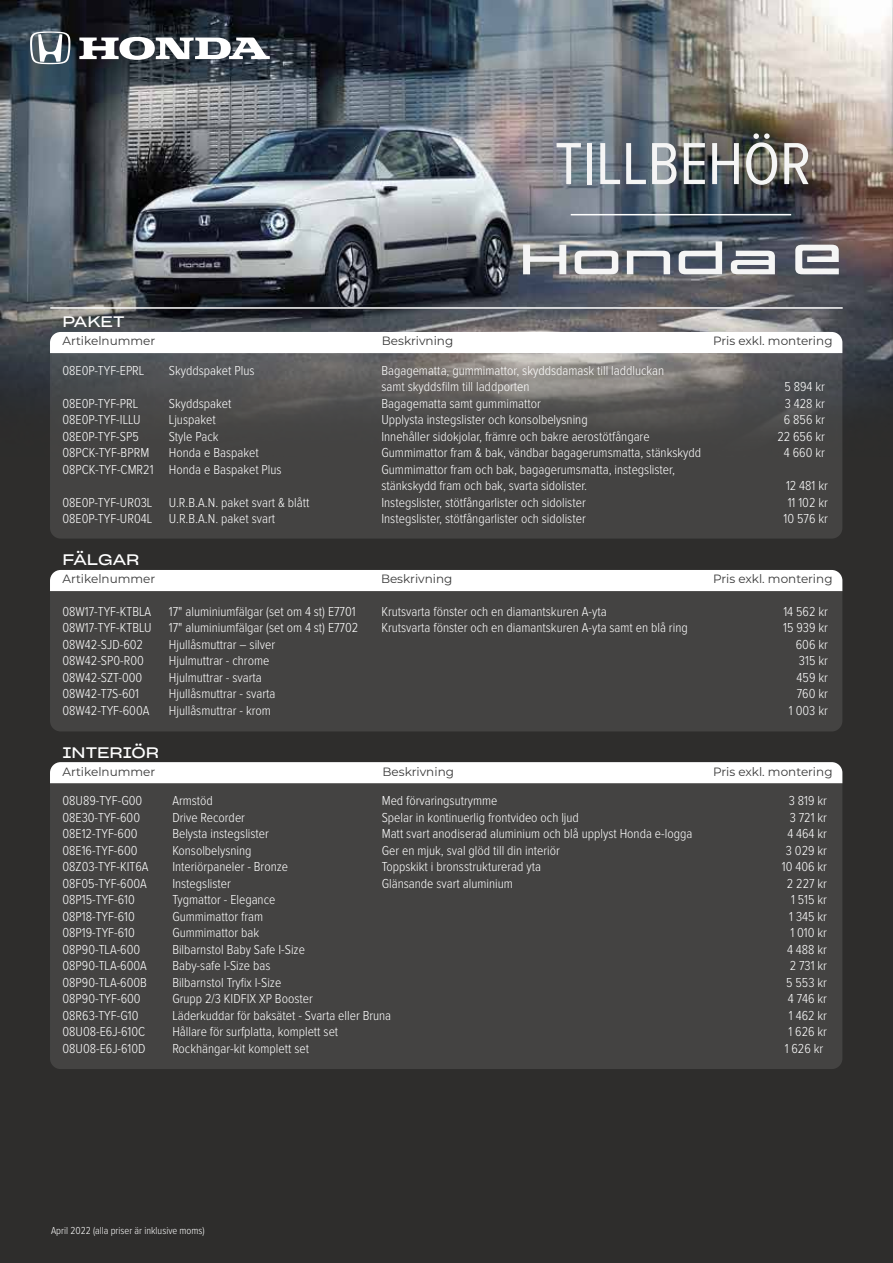
<style>
.page{position:relative;width:893px;height:1263px;background:#fff}
.page>*{position:absolute;margin:0;border:0;box-sizing:border-box;transform-origin:0 0}
.t1{font:61.5px "Proxima Nova Cond";color:#f5f5f5}
.t2{font:15px "Sharp Grotesk Book 25";color:#fff}
.t3{font:300 13.5px/16.5px "Proxima Nova Cond";color:#fff}
.t4{font:12px "Montserrat";color:#383838}
.t5{font:300 10.5px "Proxima Nova Cond";color:#fff}
</style>
<div class="page">
<img style="left:0;top:0;width:893px;height:1263px">
<svg style="left:50px;top:353px;width:792px;height:186px;background:#4e4d4c"></svg>
<svg style="left:523px;top:245px;width:43px;height:29px"></svg>
<svg style="left:575px;top:251px;width:43px;height:23px"></svg>
<svg style="left:627px;top:251px;width:43px;height:23px"></svg>
<svg style="left:679px;top:241px;width:43px;height:33px"></svg>
<svg style="left:731px;top:251px;width:44px;height:23px"></svg>
<svg style="left:795px;top:245px;width:44px;height:29px"></svg>
<hr style="left:571px;top:214px;width:220px;height:1px;background:#fff">
<hr style="left:50px;top:307px;width:793px;height:2px;background:#fff">
<svg style="left:50px;top:332px;width:792px;height:21px"></svg>
<svg style="left:50px;top:570px;width:792px;height:21px"></svg>
<svg style="left:50px;top:762px;width:792px;height:21px"></svg>
<div style="left:50px;top:591px;width:792px;height:140px;background:#444342"></div>
<div style="left:50px;top:783px;width:792px;height:286px;background:#444342"></div>
<svg style="left:79px;top:37px;width:191px;height:23px"></svg>
<svg style="left:30px;top:31px;width:40px;height:33px"></svg>
<p class="t2" style="left:62px;top:309px;width:64px">PAKET</p>
<h1 class="t1" style="left:555px;top:118px;width:258px">TILLBEHÖR</h1>
<p class="t4" style="left:62px;top:333px;width:94px">Artikelnummer</p>
<p class="t4" style="left:382px;top:333px;width:73px">Beskrivning</p>
<p class="t4" style="left:713px;top:333px;width:121px">Pris exkl. montering</p>
<p class="t3" style="left:62px;top:363px;width:83px">08E0P-TYF-EPRL</p>
<p class="t3" style="left:169px;top:363px;width:87px">Skyddspaket Plus</p>
<p class="t3" style="left:381px;top:363px;width:284px">Bagagematta, gummimattor, skyddsdamask till laddluckan samt skyddsfilm till laddporten</p>
<p class="t3" style="left:784px;top:379px;width:42px">5 894 kr</p>
<p class="t3" style="left:62px;top:396px;width:77px">08E0P-TYF-PRL</p>
<p class="t3" style="left:169px;top:396px;width:64px">Skyddspaket</p>
<p class="t3" style="left:381px;top:396px;width:161px">Bagagematta samt gummimattor</p>
<p class="t3" style="left:785px;top:396px;width:42px">3 428 kr</p>
<p class="t3" style="left:62px;top:412px;width:80px">08E0P-TYF-ILLU</p>
<p class="t3" style="left:169px;top:412px;width:48px">Ljuspaket</p>
<p class="t3" style="left:381px;top:412px;width:208px">Upplysta instegslister och konsolbelysning</p>
<p class="t3" style="left:784px;top:412px;width:43px">6 856 kr</p>
<p class="t3" style="left:62px;top:429px;width:78px">08E0P-TYF-SP5</p>
<p class="t3" style="left:169px;top:429px;width:51px">Style Pack</p>
<p class="t3" style="left:381px;top:429px;width:270px">Innehåller sidokjolar, främre och bakre aerostötfångare</p>
<p class="t3" style="left:777px;top:429px;width:49px">22 656 kr</p>
<p class="t3" style="left:62px;top:445px;width:88px">08PCK-TYF-BPRM</p>
<p class="t3" style="left:169px;top:445px;width:91px">Honda e Baspaket</p>
<p class="t3" style="left:381px;top:445px;width:321px">Gummimattor fram &amp; bak, vändbar bagagerumsmatta, stänkskydd</p>
<p class="t3" style="left:784px;top:445px;width:42px">4 660 kr</p>
<p class="t3" style="left:62px;top:462px;width:221px">08PCK-TYF-CMR21 Honda e Baspaket Plus</p>
<p class="t3" style="left:381px;top:462px;width:295px">Gummimattor fram och bak, bagagerumsmatta, instegslister, stänkskydd fram och bak, svarta sidolister.</p>
<p class="t3" style="left:786px;top:478px;width:43px">12 481 kr</p>
<p class="t3" style="left:62px;top:495px;width:248px">08E0P-TYF-UR03L U.R.B.A.N. paket svart &amp; blått</p>
<p class="t3" style="left:381px;top:495px;width:206px">Instegslister, stötfångarlister och sidolister</p>
<p class="t3" style="left:788px;top:495px;width:42px">11 102 kr</p>
<p class="t3" style="left:62px;top:511px;width:214px">08E0P-TYF-UR04L U.R.B.A.N. paket svart</p>
<p class="t3" style="left:381px;top:511px;width:206px">Instegslister, stötfångarlister och sidolister</p>
<p class="t3" style="left:783px;top:511px;width:46px">10 576 kr</p>
<p class="t2" style="left:62px;top:547px;width:79px">FÄLGAR</p>
<p class="t4" style="left:62px;top:571px;width:94px">Artikelnummer</p>
<p class="t4" style="left:381px;top:571px;width:73px">Beskrivning</p>
<p class="t4" style="left:713px;top:571px;width:121px">Pris exkl. montering</p>
<p class="t3" style="left:62px;top:604px;width:90px">08W17-TYF-KTBLA</p>
<p class="t3" style="left:169px;top:604px;width:188px">17" aluminiumfälgar (set om 4 st) E7701</p>
<p class="t3" style="left:381px;top:604px;width:227px">Krutsvarta fönster och en diamantskuren A-yta</p>
<p class="t3" style="left:783px;top:604px;width:46px">14 562 kr</p>
<p class="t3" style="left:62px;top:620px;width:91px">08W17-TYF-KTBLU</p>
<p class="t3" style="left:169px;top:620px;width:191px">17" aluminiumfälgar (set om 4 st) E7702</p>
<p class="t3" style="left:381px;top:620px;width:308px">Krutsvarta fönster och en diamantskuren A-yta samt en blå ring</p>
<p class="t3" style="left:783px;top:620px;width:46px">15 939 kr</p>
<p class="t3" style="left:62px;top:637px;width:82px">08W42-SJD-602</p>
<p class="t3" style="left:169px;top:637px;width:108px">Hjullåsmuttrar – silver</p>
<p class="t3" style="left:796px;top:637px;width:34px">606 kr</p>
<p class="t3" style="left:62px;top:653px;width:83px">08W42-SP0-R00</p>
<p class="t3" style="left:169px;top:653px;width:102px">Hjulmuttrar - chrome</p>
<p class="t3" style="left:799px;top:653px;width:30px">315 kr</p>
<p class="t3" style="left:62px;top:670px;width:81px">08W42-SZT-000</p>
<p class="t3" style="left:169px;top:670px;width:94px">Hjulmuttrar - svarta</p>
<p class="t3" style="left:797px;top:670px;width:33px">459 kr</p>
<p class="t3" style="left:62px;top:686px;width:78px">08W42-T7S-601</p>
<p class="t3" style="left:169px;top:686px;width:108px">Hjullåsmuttrar - svarta</p>
<p class="t3" style="left:797px;top:686px;width:33px">760 kr</p>
<p class="t3" style="left:62px;top:703px;width:89px">08W42-TYF-600A</p>
<p class="t3" style="left:169px;top:703px;width:104px">Hjullåsmuttrar - krom</p>
<p class="t3" style="left:789px;top:703px;width:40px">1 003 kr</p>
<p class="t2" style="left:62px;top:739px;width:98px">INTERIÖR</p>
<p class="t4" style="left:62px;top:763px;width:94px">Artikelnummer</p>
<p class="t4" style="left:383px;top:763px;width:73px">Beskrivning</p>
<p class="t4" style="left:713px;top:763px;width:121px">Pris exkl. montering</p>
<p class="t3" style="left:62px;top:793px;width:81px">08U89-TYF-G00</p>
<p class="t3" style="left:172px;top:793px;width:42px">Armstöd</p>
<p class="t3" style="left:382px;top:793px;width:117px">Med förvaringsutrymme</p>
<p class="t3" style="left:789px;top:793px;width:40px">3 819 kr</p>
<p class="t3" style="left:62px;top:809px;width:79px">08E30-TYF-600</p>
<p class="t3" style="left:172px;top:809px;width:74px">Drive Recorder</p>
<p class="t3" style="left:382px;top:809px;width:199px">Spelar in kontinuerlig frontvideo och ljud</p>
<p class="t3" style="left:790px;top:809px;width:39px">3 721 kr</p>
<p class="t3" style="left:62px;top:826px;width:77px">08E12-TYF-600</p>
<p class="t3" style="left:172px;top:826px;width:98px">Belysta instegslister</p>
<p class="t3" style="left:382px;top:826px;width:312px">Matt svart anodiserad aluminium och blå upplyst Honda e-logga</p>
<p class="t3" style="left:787px;top:826px;width:41px">4 464 kr</p>
<p class="t3" style="left:62px;top:842px;width:77px">08E16-TYF-600</p>
<p class="t3" style="left:172px;top:842px;width:81px">Konsolbelysning</p>
<p class="t3" style="left:382px;top:842px;width:180px">Ger en mjuk, sval glöd till din interiör</p>
<p class="t3" style="left:786px;top:842px;width:43px">3 029 kr</p>
<p class="t3" style="left:62px;top:859px;width:88px">08Z03-TYF-KIT6A</p>
<p class="t3" style="left:172px;top:859px;width:117px">Interiörpaneler - Bronze</p>
<p class="t3" style="left:382px;top:859px;width:161px">Toppskikt i bronsstrukturerad yta</p>
<p class="t3" style="left:782px;top:859px;width:47px">10 406 kr</p>
<p class="t3" style="left:62px;top:875px;width:86px">08F05-TYF-600A</p>
<p class="t3" style="left:172px;top:875px;width:60px">Instegslister</p>
<p class="t3" style="left:382px;top:875px;width:133px">Glänsande svart aluminium</p>
<p class="t3" style="left:787px;top:875px;width:42px">2 227 kr</p>
<p class="t3" style="left:62px;top:892px;width:74px">08P15-TYF-610</p>
<p class="t3" style="left:172px;top:892px;width:105px">Tygmattor - Elegance</p>
<p class="t3" style="left:791px;top:892px;width:38px">1 515 kr</p>
<p class="t3" style="left:62px;top:908px;width:74px">08P18-TYF-610</p>
<p class="t3" style="left:172px;top:908px;width:92px">Gummimattor fram</p>
<p class="t3" style="left:789px;top:908px;width:39px">1 345 kr</p>
<p class="t3" style="left:62px;top:925px;width:74px">08P19-TYF-610</p>
<p class="t3" style="left:172px;top:925px;width:88px">Gummimattor bak</p>
<p class="t3" style="left:790px;top:925px;width:38px">1 010 kr</p>
<p class="t3" style="left:62px;top:941px;width:79px">08P90-TLA-600</p>
<p class="t3" style="left:172px;top:941px;width:134px">Bilbarnstol Baby Safe I-Size</p>
<p class="t3" style="left:787px;top:941px;width:41px">4 488 kr</p>
<p class="t3" style="left:62px;top:958px;width:86px">08P90-TLA-600A</p>
<p class="t3" style="left:172px;top:958px;width:100px">Baby-safe I-Size bas</p>
<p class="t3" style="left:790px;top:958px;width:39px">2 731 kr</p>
<p class="t3" style="left:62px;top:974px;width:86px">08P90-TLA-600B</p>
<p class="t3" style="left:172px;top:974px;width:110px">Bilbarnstol Tryfix I-Size</p>
<p class="t3" style="left:786px;top:974px;width:42px">5 553 kr</p>
<p class="t3" style="left:62px;top:991px;width:80px">08P90-TYF-600</p>
<p class="t3" style="left:172px;top:991px;width:142px">Grupp 2/3 KIDFIX XP Booster</p>
<p class="t3" style="left:788px;top:991px;width:41px">4 746 kr</p>
<p class="t3" style="left:62px;top:1007px;width:78px">08R63-TYF-G10</p>
<p class="t3" style="left:172px;top:1007px;width:220px">Läderkuddar för baksätet - Svarta eller Bruna</p>
<p class="t3" style="left:789px;top:1007px;width:40px">1 462 kr</p>
<p class="t3" style="left:62px;top:1024px;width:84px">08U08-E6J-610C</p>
<p class="t3" style="left:172px;top:1024px;width:167px">Hållare för surfplatta, komplett set</p>
<p class="t3" style="left:788px;top:1024px;width:40px">1 626 kr</p>
<p class="t3" style="left:62px;top:1040px;width:85px">08U08-E6J-610D</p>
<p class="t3" style="left:172px;top:1040px;width:138px">Rockhängar-kit komplett set</p>
<p class="t3" style="left:785px;top:1040px;width:40px">1 626 kr</p>
<p class="t5" style="left:51px;top:1225px;width:155px">April 2022 (alla priser är inklusive moms)</p>
</div>
